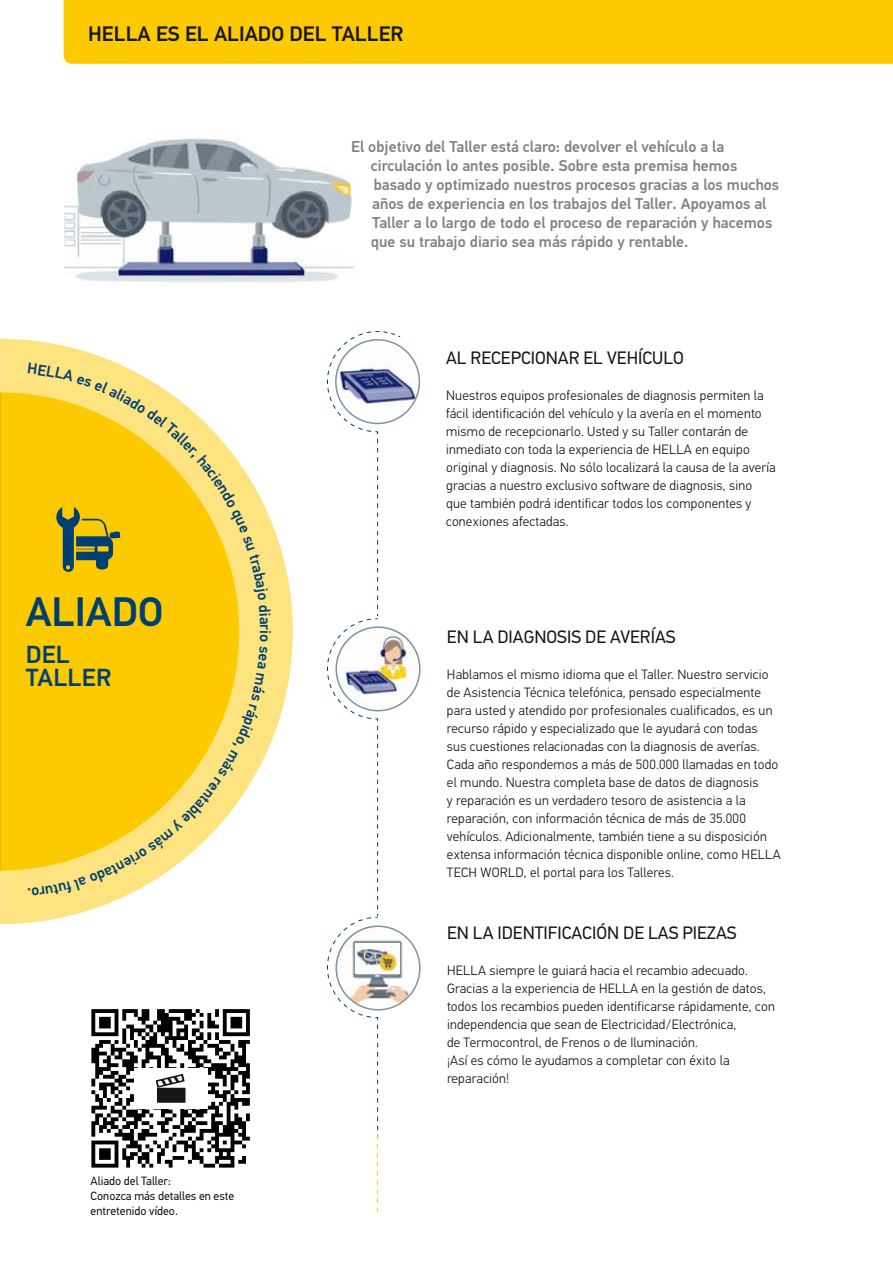
<style>
.page{position:relative;width:893px;height:1263px;background:#fff}
.page>*{position:absolute;margin:0;border:0;box-sizing:border-box;transform-origin:0 0}
.t1{font:500 41.25px "Hella DIN Universal";color:#003f71}
.t2{font:500 24.75px/22.5px "Hella DIN Universal";letter-spacing:.01em;color:#003f71}
.t3{font:500 21px "Hella DIN Universal";color:#151616}
.t4{font:18px "Hella DIN Universal";color:#151616}
.t5{font:500 15.75px/18.9px "Hella DIN Universal";color:#818281}
.t6{font:500 15.45px "Hella DIN Universal";color:#003f71}
.t7{font:300 13.5px/18px "Hella DIN Universal";letter-spacing:.015em;color:#151616}
.t8{font:12px/15px "Hella DIN Universal";color:#151616}
</style>
<div class="page">
<img style="left:64px;top:138px;width:290px;height:144px">
<img style="left:401px;top:346px;width:17px;height:71px">
<svg style="left:327px;top:331px;width:74px;height:881px"></svg>
<div style="left:64px;top:0;width:829px;height:64px;background:#fdc900"></div>
<img style="left:336px;top:627px;width:84px;height:84px;border-radius:42px">
<div style="left:335px;top:626px;width:86px;height:85px;border:2px solid #82929e;border-radius:50%"></div>
<svg style="left:1px;top:339px;width:292px;height:585px"></svg>
<svg style="left:0;top:338px;width:1px;height:587px"></svg>
<img style="left:336px;top:926px;width:84px;height:84px;border-radius:42px">
<div style="left:335px;top:925px;width:86px;height:85px;border:2px solid #82929e;border-radius:50%"></div>
<div style="left:355px;top:943px;width:44px;height:31px;background:#fff"></div>
<img style="left:356px;top:948px;width:43px;height:25px">
<svg style="left:91px;top:1009px;width:159px;height:158px"></svg>
<svg style="left:28px;top:363px;width:243px;height:533px;background:#fad546"></svg>
<h3 class="t3" style="left:88px;top:21px;width:317px">HELLA ES EL ALIADO DEL TALLER</h3>
<p class="t5" style="left:371px;top:139px;width:410px;text-indent:-19px">El objetivo del Taller está claro: devolver el vehículo a la circulación lo antes posible. Sobre esta premisa hemos basado y optimizado nuestros procesos gracias a los muchos años de experiencia en los trabajos del Taller. Apoyamos al Taller a lo largo de todo el proceso de reparación y hacemos que su trabajo diario sea más rápido y rentable.</p>
<h1 class="t1" style="left:26px;top:586px;width:139px">ALIADO</h1>
<h2 class="t2" style="left:26px;top:646px;width:87px">DEL<br>TALLER</h2>
<p class="t6" style="left:275px;top:630px;width:5px;rotate:90deg">i</p>
<p class="t8" style="left:91px;top:1174px;width:145px">Aliado del Taller:<br>Conozca más detalles en este entretenido vídeo.</p>
<h3 class="t4" style="left:446px;top:347px;width:239px">AL RECEPCIONAR EL VEHÍCULO</h3>
<p class="t7" style="left:446px;top:388px;width:331px">Nuestros equipos profesionales de diagnosis permiten la fácil identificación del vehículo y la avería en el momento mismo de recepcionarlo. Usted y su Taller contarán de inmediato con toda la experiencia de HELLA en equipo original y diagnosis. No sólo localizará la causa de la avería gracias a nuestro exclusivo software de diagnosis, sino que también podrá identificar todos los componentes y conexiones afectadas.</p>
<h3 class="t4" style="left:447px;top:626px;width:230px">EN LA DIAGNOSIS DE AVERÍAS</h3>
<p class="t7" style="left:447px;top:666px;width:335px">Hablamos el mismo idioma que el Taller. Nuestro servicio de Asistencia Técnica telefónica, pensado especialmente para usted y atendido por profesionales cualificados, es un recurso rápido y especializado que le ayudará con todas<br>sus cuestiones relacionadas con la diagnosis de averías.<br>Cada año respondemos a más de 500.000 llamadas en todo el mundo. Nuestra completa base de datos de diagnosis<br>y reparación es un verdadero tesoro de asistencia a la reparación, con información técnica de más de 35.000 vehículos. Adicionalmente, también tiene a su disposición extensa información técnica disponible online, como HELLA TECH WORLD, el portal para los Talleres.</p>
<h3 class="t4" style="left:447px;top:922px;width:291px">EN LA IDENTIFICACIÓN DE LAS PIEZAS</h3>
<p class="t7" style="left:447px;top:962px;width:329px">HELLA siempre le guiará hacia el recambio adecuado.<br>Gracias a la experiencia de HELLA en la gestión de datos, todos los recambios pueden identificarse rápidamente, con independencia que sean de Electricidad/Electrónica,<br>de Termocontrol, de Frenos o de Iluminación.<br>¡Así es cómo le ayudamos a completar con éxito la reparación!</p>
</div>
